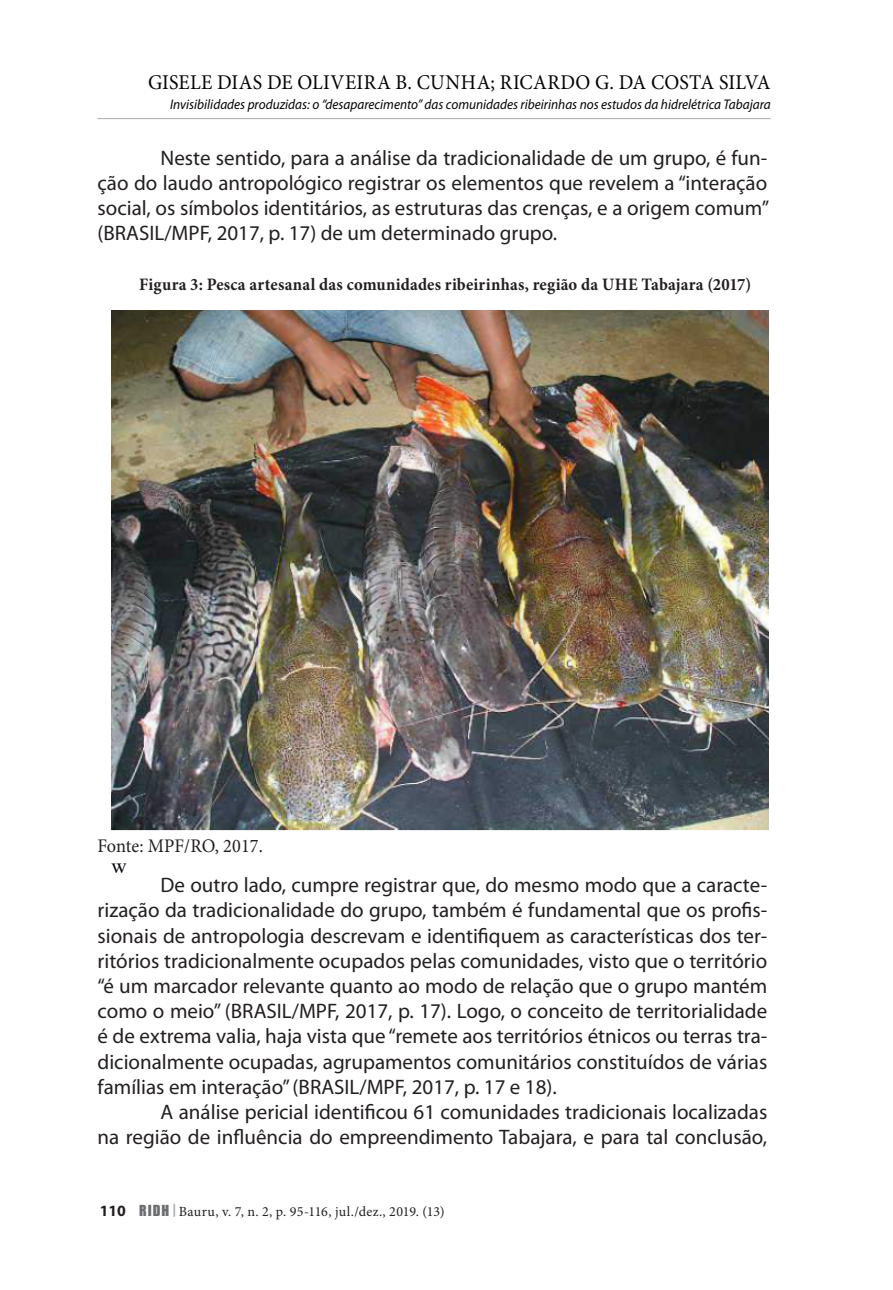
<style>
.page{position:relative;width:893px;height:1290px;background:#fff}
.page>*{position:absolute;margin:0;border:0;box-sizing:border-box;transform-origin:0 0}
.texto_normal{font:21px/25.2px "Myriad Pro";color:#231f20;text-align:justify}
.t1{font:21px "Minion Pro";letter-spacing:.01em;color:#040503;scale:.95 1}
.t2{font:21px "Times New Roman";color:#00000a}
.Referências{font:19.25px "Minion Pro";color:#231f20;scale:.95 1}
.figura{font:700 17.5px "Minion Pro";letter-spacing:.015em;color:#231f20;scale:.95 1}
.t3{font:italic 14px "Myriad Pro";color:#040503;scale:.95 1}
.t4{font:14px "Minion Pro";letter-spacing:.01em;color:#231f20}
.s1{font-family:"Myriad Pro";font-weight:700;font-size:15.75px}
.s2{font-family:"Impact";color:#6c6d70}
.s3{font-family:"Impact";color:#a8a9ad}
</style>
<div class="page">
<hr style="left:98px;top:118px;width:673px;height:1px;background:#a8a9ad">
<img style="left:112px;top:311px;width:657px;height:520px">
<p class="t1" style="left:148px;top:69px;width:657px">GISELE DIAS DE OLIVEIRA B. CUNHA; RICARDO G. DA COSTA SILVA</p>
<p class="t3" style="left:170px;top:96px;width:634px">Invisibilidades produzidas: o “desaparecimento” das comunidades ribeirinhas nos estudos da hidrelétrica Tabajara</p>
<p class="texto_normal" style="left:98px;top:145px;width:673px;text-indent:63px">Neste sentido, para a análise da tradicionalidade de um grupo, é fun&shy;ção do laudo antropológico registrar os elementos que revelem a “interação social, os símbolos identitários, as estruturas das crenças, e a origem comum” (BRASIL/MPF, 2017, p. 17) de um determinado grupo.</p>
<p class="figura" style="left:139px;top:274px;width:646px">Figura 3: Pesca artesanal das comunidades ribeirinhas, região da UHE Tabajara (2017)</p>
<p class="Referências" style="left:98px;top:833px;width:176px">Fonte: MPF/RO, 2017.</p>
<p class="texto_normal" style="left:98px;top:873px;width:671px;text-indent:63px">De outro lado, cumpre registrar que, do mesmo modo que a caracte&shy;rização da tradicionalidade do grupo, também é fundamental que os profis&shy;sionais de antropologia descrevam e identifiquem as características dos ter&shy;ritórios tradicionalmente ocupados pelas comunidades, visto que o território “é um marcador relevante quanto ao modo de relação que o grupo mantém como o meio” (BRASIL/MPF, 2017, p. 17). Logo, o conceito de territorialidade é de extrema valia, haja vista que “remete aos territórios étnicos ou terras tra&shy;dicionalmente ocupadas, agrupamentos comunitários constituídos de várias famílias em interação” (BRASIL/MPF, 2017, p. 17 e 18).</p>
<p class="texto_normal" style="left:98px;top:1100px;width:671px;text-align:right">A análise pericial identificou 61 comunidades tradicionais localizadas<br>na região de influência do empreendimento Tabajara, e para tal conclusão,</p>
<p class="t2" style="left:112px;top:851px;width:17px">w</p>
<p class="t4" style="left:100px;top:1201px;width:347px"><span class="s1">110</span> <span class="s2">RIDH</span> <span class="s3">|</span> Bauru, v. 7, n. 2, p. 95-116, jul./dez., 2019. (13)</p>
</div>
